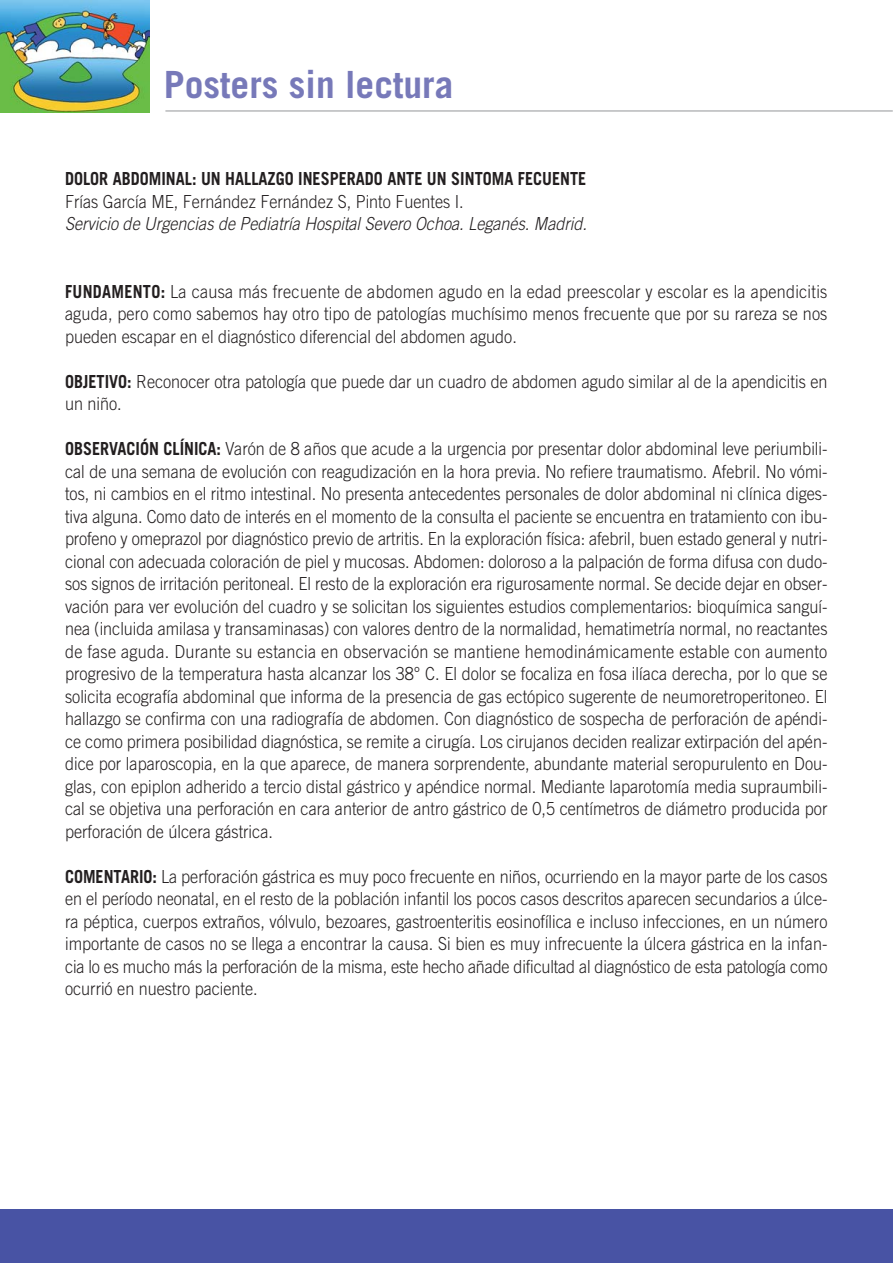
<style>
.page{position:relative;width:893px;height:1263px;background:#fff}
.page>*{position:absolute;margin:0;border:0;box-sizing:border-box;transform-origin:0 0}
.t1{font:700 37.5px "Trade Gothic";color:#7779b9}
.t2{font:300 18px/22.5px "Trade Gothic";color:#231f20;text-align:justify;scale:.9 1}
.t3{font:italic 300 18px "Trade Gothic";color:#231f20;scale:.9 1}
.t4{font:700 18px "Trade Gothic";color:#231f20;scale:.9 1}
.s1{font-weight:700}
</style>
<div class="page">
<img style="left:0;top:1px;width:150px;height:111px">
<hr style="left:165px;top:111px;width:728px;height:1px;background:#939598">
<div style="left:0;top:1209px;width:893px;height:54px;background:#4853a4"></div>
<h1 class="t1" style="left:164px;top:71px;width:291px">Posters sin lectura</h1>
<p class="t4" style="left:65px;top:172px;width:581px">DOLOR ABDOMINAL: UN HALLAZGO INESPERADO ANTE UN SINTOMA FECUENTE</p>
<p class="t2" style="left:65px;top:192px;width:445px">Frías García ME, Fernández Fernández S, Pinto Fuentes I.</p>
<p class="t3" style="left:65px;top:217px;width:585px">Servicio de Urgencias de Pediatría Hospital Severo Ochoa. Leganés. Madrid.</p>
<p class="t2" style="left:65px;top:282px;width:848px"><span class="s1">FUNDAMENTO:</span> La causa más frecuente de abdomen agudo en la edad preescolar y escolar es la apendicitis aguda, pero como sabemos hay otro tipo de patologías muchísimo menos frecuente que por su rareza se nos pueden escapar en el diagnóstico diferencial del abdomen agudo.</p>
<p class="t2" style="left:65px;top:372px;width:849px"><span class="s1">OBJETIVO:</span> Reconocer otra patología que puede dar un cuadro de abdomen agudo similar al de la apendicitis en un niño.</p>
<p class="t2" style="left:65px;top:439px;width:849px"><span class="s1">OBSERVACIÓN CLÍNICA:</span> Varón de 8 años que acude a la urgencia por presentar dolor abdominal leve periumbili&shy;cal de una semana de evolución con reagudización en la hora previa. No refiere traumatismo. Afebril. No vómi&shy;tos, ni cambios en el ritmo intestinal. No presenta antecedentes personales de dolor abdominal ni clínica diges&shy;tiva alguna. Como dato de interés en el momento de la consulta el paciente se encuentra en tratamiento con ibu&shy;profeno y omeprazol por diagnóstico previo de artritis. En la exploración física: afebril, buen estado general y nutri&shy;cional con adecuada coloración de piel y mucosas. Abdomen: doloroso a la palpación de forma difusa con dudo&shy;sos signos de irritación peritoneal. El resto de la exploración era rigurosamente normal. Se decide dejar en obser&shy;vación para ver evolución del cuadro y se solicitan los siguientes estudios complementarios: bioquímica sanguí&shy;nea (incluida amilasa y transaminasas) con valores dentro de la normalidad, hematimetría normal, no reactantes de fase aguda. Durante su estancia en observación se mantiene hemodinámicamente estable con aumento progresivo de la temperatura hasta alcanzar los 38° C. El dolor se focaliza en fosa ilíaca derecha, por lo que se solicita ecografía abdominal que informa de la presencia de gas ectópico sugerente de neumoretroperitoneo. El hallazgo se confirma con una radiografía de abdomen. Con diagnóstico de sospecha de perforación de apéndi&shy;ce como primera posibilidad diagnóstica, se remite a cirugía. Los cirujanos deciden realizar extirpación del apén&shy;dice por laparoscopia, en la que aparece, de manera sorprendente, abundante material seropurulento en Dou&shy;glas, con epiplon adherido a tercio distal gástrico y apéndice normal. Mediante laparotomía media supraumbili&shy;cal se objetiva una perforación en cara anterior de antro gástrico de 0,5 centímetros de diámetro producida por perforación de úlcera gástrica.</p>
<p class="t2" style="left:65px;top:867px;width:849px"><span class="s1">COMENTARIO:</span> La perforación gástrica es muy poco frecuente en niños, ocurriendo en la mayor parte de los casos en el período neonatal, en el resto de la población infantil los pocos casos descritos aparecen secundarios a úlce&shy;ra péptica, cuerpos extraños, vólvulo, bezoares, gastroenteritis eosinofílica e incluso infecciones, en un número importante de casos no se llega a encontrar la causa. Si bien es muy infrecuente la úlcera gástrica en la infan&shy;cia lo es mucho más la perforación de la misma, este hecho añade dificultad al diagnóstico de esta patología como ocurrió en nuestro paciente.</p>
</div>
